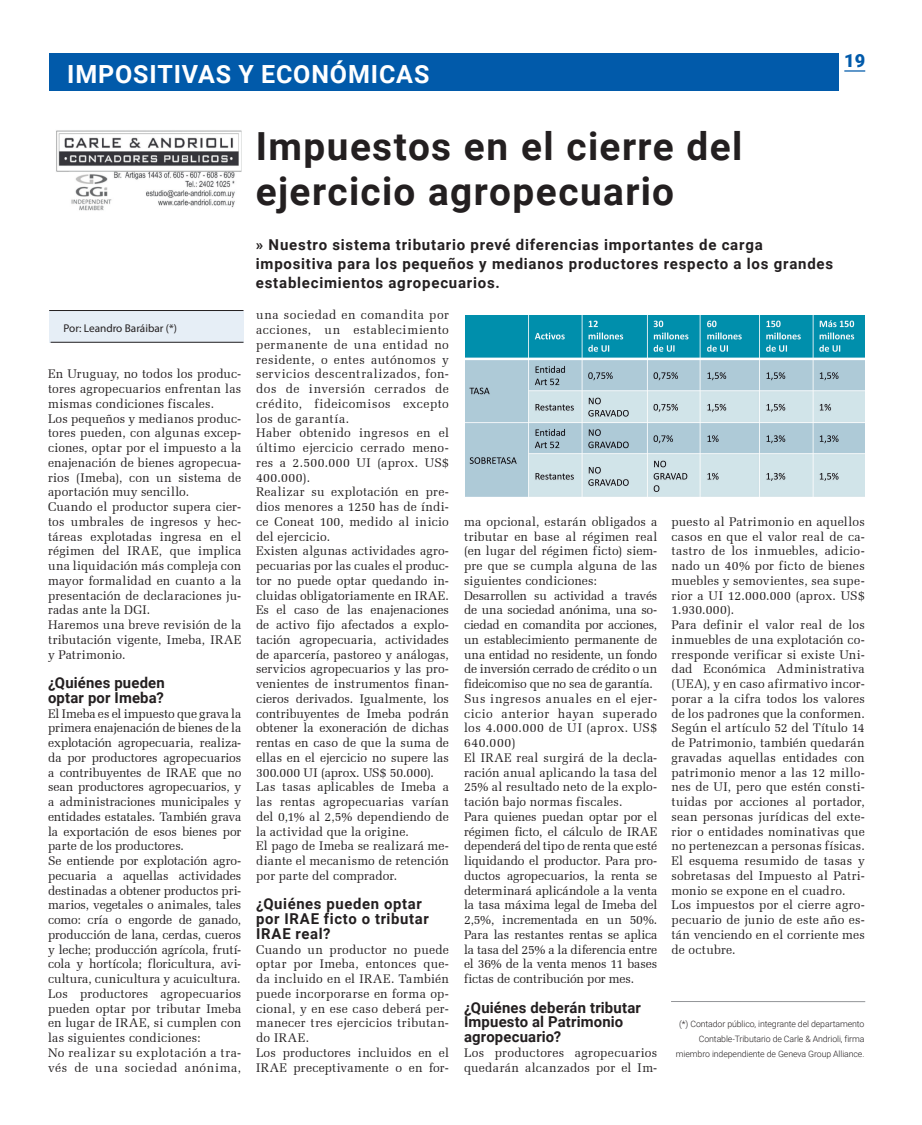
<style>
.page{position:relative;width:922px;height:1125px;background:#fff}
.page>*{position:absolute;margin:0;border:0;box-sizing:border-box;transform-origin:0 0}
.t1{font:700 38.75px/45px "Roboto";letter-spacing:.035em;color:#231f20}
.t2{font:700 25px "Roboto";letter-spacing:.035em;color:#fff}
.t3{font:900 18.12px "Roboto";color:#015aaa}
.t4{font:700 15px/18.8px "Roboto";letter-spacing:.045em;color:#231f20}
.t5{font:700 15px/14.8px "Roboto";letter-spacing:.01em;color:#231f20}
.t6{font:12.5px/14.8px "Zapf Elliptical 711 BT";letter-spacing:.01em;color:#231f20}
.t7{font:11.25px "Myriad Pro";color:#231f20}
.t8{font:300 8.75px/14.8px "Roboto";letter-spacing:-.01em;color:#231f20;text-align:right}
</style>
<div class="page">
<img style="left:56px;top:130px;width:185px;height:81px">
<div style="left:49px;top:311px;width:194px;height:31px;background:#e6eef6"></div>
<hr style="left:49px;top:310px;width:194px;height:1px;background:#231f20">
<hr style="left:51px;top:342px;width:192px;height:1px;background:#231f20">
<hr style="left:671px;top:1001px;width:194px;height:1px;background:#939598">
<img style="left:465px;top:316px;width:399px;height:181px">
<div style="left:50px;top:53px;width:788px;height:38px;background:#015aaa"></div>
<hr style="left:844px;top:70px;width:21px;height:2px;background:#015aaa">
<h2 class="t2" style="left:67px;top:56px;width:363px">IMPOSITIVAS Y ECONÓMICAS</h2>
<h3 class="t3" style="left:844px;top:48px;width:22px">19</h3>
<p class="t7" style="left:63px;top:321px;width:115px">Por: Leandro Baráibar (*)</p>
<p class="t6" style="left:48px;top:367px;width:195px">En Uruguay, no todos los produc&shy;tores agropecuarios enfrentan las mismas condiciones fiscales.<br>Los pequeños y medianos produc&shy;tores pueden, con algunas excep&shy;ciones, optar por el impuesto a la enajenación de bienes agropecua&shy;rios (Imeba), con un sistema de aportación muy sencillo.<br>Cuando el productor supera cier&shy;tos umbrales de ingresos y hec&shy;táreas explotadas ingresa en el régimen del IRAE, que implica una liquidación más compleja con mayor formalidad en cuanto a la presentación de declaraciones ju&shy;radas ante la DGI.<br>Haremos una breve revisión de la tributación vigente, Imeba, IRAE y Patrimonio.</p>
<p class="t5" style="left:48px;top:675px;width:118px">¿Quiénes pueden optar por Imeba?</p>
<p class="t6" style="left:48px;top:706px;width:195px">El Imeba es el impuesto que grava la primera enajenación de bienes de la explotación agropecuaria, realiza&shy;da por productores agropecuarios a contribuyentes de IRAE que no sean productores agropecuarios, y a administraciones municipales y entidades estatales. También grava la exportación de esos bienes por parte de los productores.<br>Se entiende por explotación agro&shy;pecuaria a aquellas actividades destinadas a obtener productos pri&shy;marios, vegetales o animales, tales como: cría o engorde de ganado, producción de lana, cerdas, cueros y leche; producción agrícola, frutí&shy;cola y hortícola; floricultura, avi&shy;cultura, cunicultura y acuicultura.<br>Los productores agropecuarios pueden optar por tributar Imeba en lugar de IRAE, si cumplen con las siguientes condiciones:<br>No realizar su explotación a tra&shy;vés de una sociedad anónima,</p>
<h1 class="t1" style="left:256px;top:123px;width:488px">Impuestos en el cierre del ejercicio agropecuario</h1>
<p class="t4" style="left:256px;top:235px;width:578px">» Nuestro sistema tributario prevé diferencias importantes de carga impositiva para los pequeños y medianos productores respecto a los grandes establecimientos agropecuarios.</p>
<p class="t6" style="left:256px;top:308px;width:194px">una sociedad en comandita por acciones, un establecimiento permanente de una entidad no residente, o entes autónomos y servicios descentralizados, fon&shy;dos de inversión cerrados de crédito, fideicomisos excepto los de garantía.<br>Haber obtenido ingresos en el último ejercicio cerrado meno&shy;res a 2.500.000 UI (aprox. US$<br>400.000).<br>Realizar su explotación en pre&shy;dios menores a 1250 has de índi&shy;ce Coneat 100, medido al inicio del ejercicio.<br>Existen algunas actividades agro&shy;pecuarias por las cuales el produc&shy;tor no puede optar quedando in&shy;cluidas obligatoriamente en IRAE.<br>Es el caso de las enajenaciones de activo fijo afectados a explo&shy;tación agropecuaria, actividades de aparcería, pastoreo y análogas, servicios agropecuarios y las pro&shy;venientes de instrumentos finan&shy;cieros derivados. Igualmente, los contribuyentes de Imeba podrán obtener la exoneración de dichas rentas en caso de que la suma de ellas en el ejercicio no supere las<br>300.000 UI (aprox. US$ 50.000).<br>Las tasas aplicables de Imeba a las rentas agropecuarias varían del 0,1% al 2,5% dependiendo de la actividad que la origine.<br>El pago de Imeba se realizará me&shy;diante el mecanismo de retención por parte del comprador.</p>
<p class="t4" style="left:256px;top:896px;width:174px;line-height:14.8px">¿Quiénes pueden optar por IRAE ficto o tributar<br>IRAE real?</p>
<p class="t6" style="left:256px;top:942px;width:194px">Cuando un productor no puede optar por Imeba, entonces que&shy;da incluido en el IRAE. También puede incorporarse en forma op&shy;cional, y en ese caso deberá per&shy;manecer tres ejercicios tributan&shy;do IRAE.<br>Los productores incluidos en el<br>IRAE preceptivamente o en for-</p>
<p class="t6" style="left:464px;top:514px;width:195px">ma opcional, estarán obligados a tributar en base al régimen real (en lugar del régimen ficto) siem&shy;pre que se cumpla alguna de las siguientes condiciones:<br>Desarrollen su actividad a través de una sociedad anónima, una so&shy;ciedad en comandita por acciones, un establecimiento permanente de una entidad no residente, un fondo de inversión cerrado de crédito o un fideicomiso que no sea de garantía.<br>Sus ingresos anuales en el ejer&shy;cicio anterior hayan superado los 4.000.000 de UI (aprox. US$<br>640.000)<br>El IRAE real surgirá de la decla&shy;ración anual aplicando la tasa del<br>25% al resultado neto de la explo&shy;tación bajo normas fiscales.<br>Para quienes puedan optar por el régimen ficto, el cálculo de IRAE dependerá del tipo de renta que esté liquidando el productor. Para pro&shy;ductos agropecuarios, la renta se determinará aplicándole a la venta la tasa máxima legal de Imeba del<br>2,5%, incrementada en un 50%.<br>Para las restantes rentas se aplica la tasa del 25% a la diferencia entre el 36% de la venta menos 11 bases fictas de contribución por mes.</p>
<p class="t5" style="left:464px;top:999px;width:178px">¿Quiénes deberán tributar<br>Impuesto al Patrimonio agropecuario?</p>
<p class="t6" style="left:464px;top:1045px;width:195px">Los productores agropecuarios quedarán alcanzados por el Im-</p>
<p class="t6" style="left:671px;top:514px;width:195px">puesto al Patrimonio en aquellos casos en que el valor real de ca&shy;tastro de los inmuebles, adicio&shy;nado un 40% por ficto de bienes muebles y semovientes, sea supe&shy;rior a UI 12.000.000 (aprox. US$<br>1.930.000).<br>Para definir el valor real de los inmuebles de una explotación co&shy;rresponde verificar si existe Uni&shy;dad Económica Administrativa (UEA), y en caso afirmativo incor&shy;porar a la cifra todos los valores de los padrones que la conformen.<br>Según el artículo 52 del Título 14 de Patrimonio, también quedarán gravadas aquellas entidades con patrimonio menor a las 12 millo&shy;nes de UI, pero que estén consti&shy;tuidas por acciones al portador, sean personas jurídicas del exte&shy;rior o entidades nominativas que no pertenezcan a personas físicas.<br>El esquema resumido de tasas y sobretasas del Impuesto al Patri&shy;monio se expone en el cuadro.<br>Los impuestos por el cierre agro&shy;pecuario de junio de este año es&shy;tán venciendo en el corriente mes de octubre.</p>
<p class="t8" style="left:675px;top:1017px;width:190px">(*) Contador público, integrante del departamento<br>Contable-Tributario de Carle &amp; Andrioli, firma miembro independiente de Geneva Group Alliance.</p>
</div>
